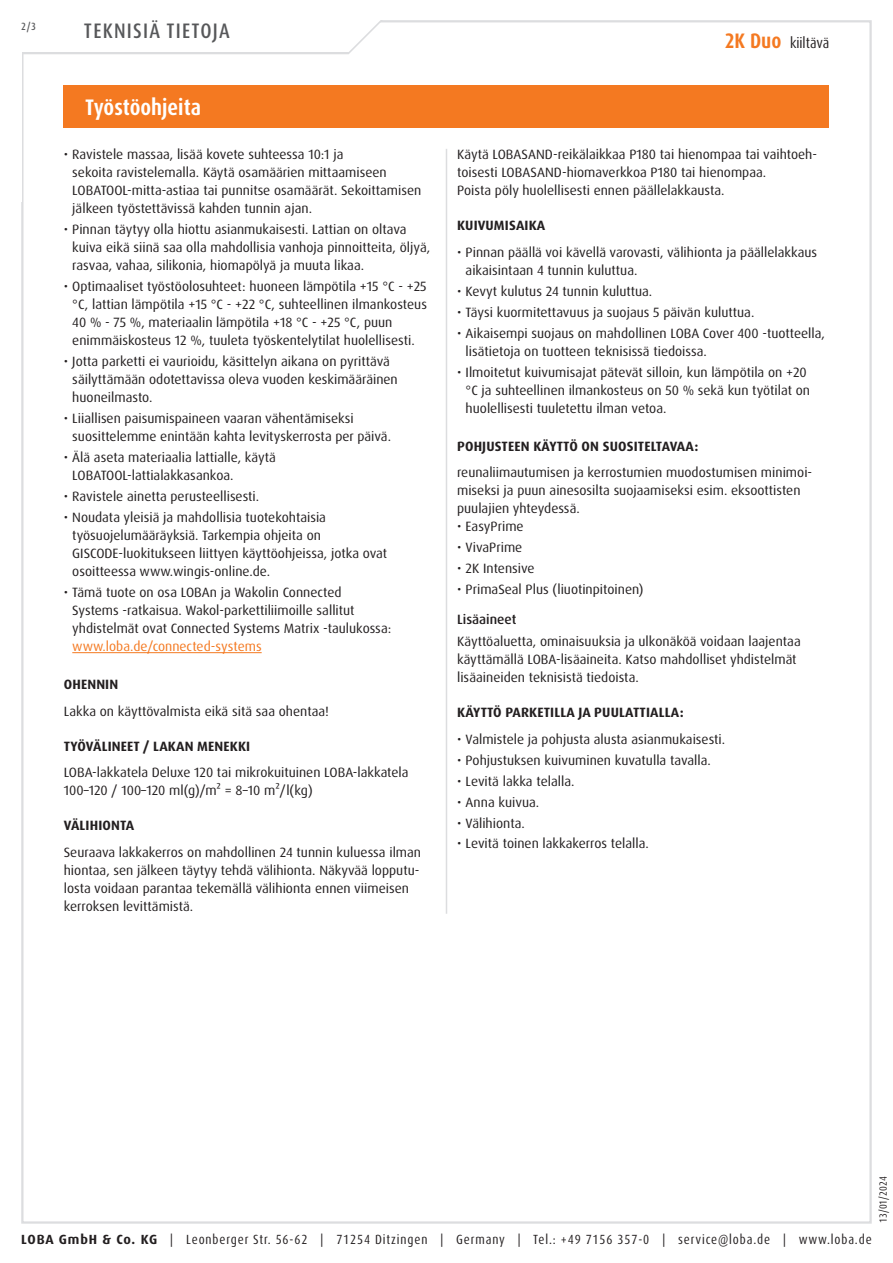
<style>
.page{position:relative;width:893px;height:1263px;background:#fff}
.page>*{position:absolute;margin:0;border:0;box-sizing:border-box;transform-origin:0 0}
.Abschnitt{font:700 condensed 22.5px "Dax Pro";color:#fff}
.t1{font:500 condensed 21px "Dax Pro";letter-spacing:.06em;color:#57585a}
.t2{font:condensed 15px "Dax Pro";color:#231f20}
.Text{font:13.5px/18px "Dax Pro";color:#231f20}
.t3{font:700 13.5px "Dax Pro";letter-spacing:.01em;color:#231f20}
.t4{font:500 13.5px "Dax Pro";color:#231f20}
.t5{font:condensed 13.35px "Dax Pro";letter-spacing:.065em;color:#231f20}
.t6{font:condensed 10.5px "Dax Pro";color:#231f20}
.t7{font:500 condensed 10.5px "Dax Pro";color:#57585a}
.s1{color:#f47921}
.s2{font-weight:700;font-size:21px;color:#f47921}
.s3{font-weight:700;font-stretch:normal}
</style>
<div class="page">
<svg style="left:22px;top:20px;width:410px;height:35px"></svg>
<div style="left:64px;top:85px;width:765px;height:43px;background:#f47921"></div>
<hr style="left:72px;top:652px;width:190px;height:1px;background:#f47921">
<hr style="left:446px;top:149px;width:1px;height:765px;background:#dcdddf">
<p class="t7" style="left:21px;top:19px;width:16px">2/3</p>
<h2 class="t1" style="left:84px;top:17px;width:147px">TEKNISIÄ TIETOJA</h2>
<p class="Abschnitt" style="left:85px;top:93px;width:118px">Työstöohjeita</p>
<p class="Text" style="left:72px;top:146px;width:351px;text-indent:-9px">• Ravistele massaa, lisää kovete suhteessa 10:1 ja<br>sekoita ravistelemalla. Käytä osamäärien mittaamiseen LOBATOOL-mitta-astiaa tai punnitse osamäärät. Sekoittamisen jälkeen työstettävissä kahden tunnin ajan.</p>
<p class="Text" style="left:72px;top:221px;width:359px;text-indent:-9px">• Pinnan täytyy olla hiottu asianmukaisesti. Lattian on oltava kuiva eikä siinä saa olla mahdollisia vanhoja pinnoitteita, öljyä, rasvaa, vahaa, silikonia, hiomapölyä ja muuta likaa.</p>
<p class="Text" style="left:72px;top:278px;width:356px;text-indent:-9px">• Optimaaliset työstöolosuhteet: huoneen lämpötila +15 °C - +25 °C, lattian lämpötila +15 °C - +22 °C, suhteellinen ilmankosteus 40 % - 75 %, materiaalin lämpötila +18 °C - +25 °C, puun enimmäiskosteus 12 %, tuuleta työskentelytilat huolellisesti.</p>
<p class="Text" style="left:72px;top:353px;width:327px;text-indent:-9px">• Jotta parketti ei vaurioidu, käsittelyn aikana on pyrittävä säilyttämään odotettavissa oleva vuoden keskimääräinen huoneilmasto.</p>
<p class="Text" style="left:72px;top:410px;width:320px;text-indent:-9px">• Liiallisen paisumispaineen vaaran vähentämiseksi suosittelemme enintään kahta levityskerrosta per päivä.</p>
<p class="Text" style="left:72px;top:449px;width:205px;text-indent:-9px">• Älä aseta materiaalia lattialle, käytä<br>LOBATOOL-lattialakkasankoa.</p>
<p class="Text" style="left:64px;top:488px;width:197px">• Ravistele ainetta perusteellisesti.</p>
<p class="Text" style="left:72px;top:509px;width:316px;text-indent:-9px">• Noudata yleisiä ja mahdollisia tuotekohtaisia työsuojelumääräyksiä. Tarkempia ohjeita on GISCODE-luokitukseen liittyen käyttöohjeissa, jotka ovat osoitteessa www.wingis-online.de.</p>
<p class="Text" style="left:72px;top:584px;width:320px;text-indent:-9px">• Tämä tuote on osa LOBAn ja Wakolin Connected Systems -ratkaisua. Wakol-parkettiliimoille sallitut yhdistelmät ovat Connected Systems Matrix -taulukossa: <span class="s1">www.loba.de/connected-systems</span></p>
<p class="t3" style="left:64px;top:676px;width:56px">OHENNIN</p>
<p class="Text" style="left:64px;top:702px;width:267px">Lakka on käyttövalmista eikä sitä saa ohentaa!</p>
<p class="t3" style="left:64px;top:737px;width:188px">TYÖVÄLINEET / LAKAN MENEKKI</p>
<p class="Text" style="left:64px;top:764px;width:346px">LOBA-lakkatela Deluxe 120 tai mikrokuituinen LOBA-lakkatela<br>100–120 / 100–120 ml(g)/m² = 8–10 m²/l(kg)</p>
<p class="t3" style="left:64px;top:817px;width:72px">VÄLIHIONTA</p>
<p class="Text" style="left:64px;top:843px;width:359px">Seuraava lakkakerros on mahdollinen 24 tunnin kuluessa ilman hiontaa, sen jälkeen täytyy tehdä välihionta. Näkyvää lopputu&shy;losta voidaan parantaa tekemällä välihionta ennen viimeisen kerroksen levittämistä.</p>
<p class="t2" style="left:725px;top:34px;width:106px"><span class="s2">2K Duo</span> kiiltävä</p>
<p class="Text" style="left:457px;top:146px;width:361px">Käytä LOBASAND-reikälaikkaa P180 tai hienompaa tai vaihtoeh&shy;toisesti LOBASAND-hiomaverkkoa P180 tai hienompaa.</p>
<p class="Text" style="left:457px;top:182px;width:269px">Poista pöly huolellisesti ennen päällelakkausta.</p>
<p class="t3" style="left:457px;top:217px;width:90px">KUIVUMISAIKA</p>
<p class="Text" style="left:466px;top:243px;width:353px;text-indent:-9px">• Pinnan päällä voi kävellä varovasti, välihionta ja päällelakkaus aikaisintaan 4 tunnin kuluttua.</p>
<p class="Text" style="left:457px;top:282px;width:197px">• Kevyt kulutus 24 tunnin kuluttua.</p>
<p class="Text" style="left:457px;top:303px;width:299px">• Täysi kuormitettavuus ja suojaus 5 päivän kuluttua.</p>
<p class="Text" style="left:466px;top:324px;width:361px;text-indent:-9px">• Aikaisempi suojaus on mahdollinen LOBA Cover 400 -tuotteella, lisätietoja on tuotteen teknisissä tiedoissa.</p>
<p class="Text" style="left:466px;top:363px;width:346px;text-indent:-9px">• Ilmoitetut kuivumisajat pätevät silloin, kun lämpötila on +20 °C ja suhteellinen ilmankosteus on 50 % sekä kun työtilat on huolellisesti tuuletettu ilman vetoa.</p>
<p class="t3" style="left:457px;top:437px;width:243px">POHJUSTEEN KÄYTTÖ ON SUOSITELTAVAA:</p>
<p class="Text" style="left:457px;top:464px;width:357px">reunaliimautumisen ja kerrostumien muodostumisen minimoi&shy;miseksi ja puun ainesosilta suojaamiseksi esim. eksoottisten puulajien yhteydessä.</p>
<p class="Text" style="left:457px;top:518px;width:68px">• EasyPrime</p>
<p class="Text" style="left:457px;top:539px;width:67px">• VivaPrime</p>
<p class="Text" style="left:457px;top:560px;width:79px">• 2K Intensive</p>
<p class="Text" style="left:457px;top:581px;width:188px">• PrimaSeal Plus (liuotinpitoinen)</p>
<p class="t4" style="left:457px;top:610px;width:61px">Lisäaineet</p>
<p class="Text" style="left:457px;top:632px;width:345px">Käyttöaluetta, ominaisuuksia ja ulkonäköä voidaan laajentaa käyttämällä LOBA-lisäaineita. Katso mahdolliset yhdistelmät lisäaineiden teknisistä tiedoista.</p>
<p class="t3" style="left:457px;top:704px;width:228px">KÄYTTÖ PARKETILLA JA PUULATTIALLA:</p>
<p class="Text" style="left:457px;top:730px;width:270px">• Valmistele ja pohjusta alusta asianmukaisesti.</p>
<p class="Text" style="left:457px;top:751px;width:255px">• Pohjustuksen kuivuminen kuvatulla tavalla.</p>
<p class="Text" style="left:457px;top:772px;width:119px">• Levitä lakka telalla.</p>
<p class="Text" style="left:457px;top:793px;width:84px">• Anna kuivua.</p>
<p class="Text" style="left:457px;top:814px;width:69px">• Välihionta.</p>
<p class="Text" style="left:457px;top:835px;width:193px">• Levitä toinen lakkakerros telalla.</p>
<p class="t6" style="left:876px;top:1222px;width:48px;rotate:-90deg">13/01/2024</p>
<p class="t5" style="left:21px;top:1230px;width:852px"><span class="s3">LOBA GmbH &amp; Co. KG</span> | Leonberger Str. 56-62 | 71254 Ditzingen | Germany | Tel.: +49 7156 357-0 | service@loba.de | www.loba.de</p>
</div>
